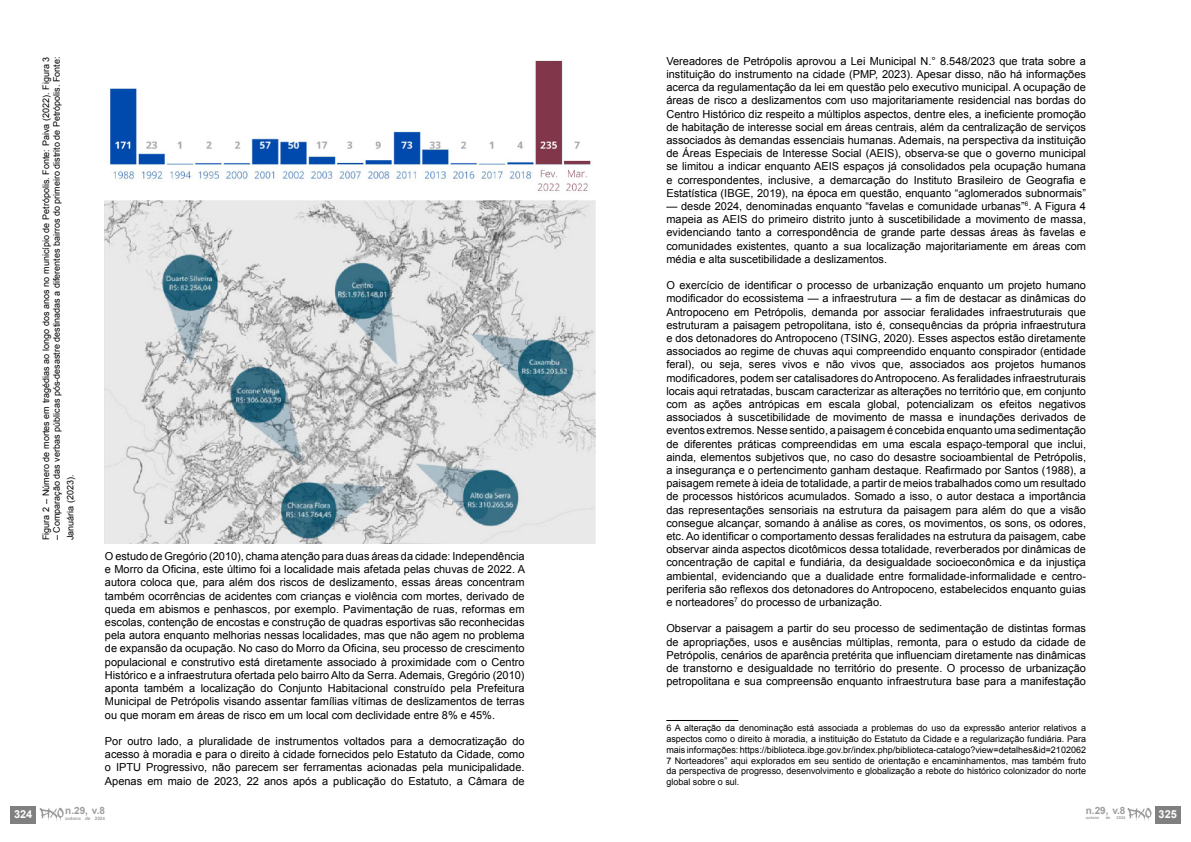
<style>
.page{position:relative;width:1191px;height:842px;background:#fff}
.page>*{position:absolute;margin:0;border:0;box-sizing:border-box;transform-origin:0 0}
.t1{font:11px/13.2px "Arial";color:#000;text-align:justify}
.t2{font:700 11px "Arial";color:#fff}
.t3{font:700 10px "Arial";color:#9d9d9c}
.t4{font:9px/10.8px "Arial";color:#000;text-align:justify}
.t5{font:700 4.6px "Arial";color:#9d9d9c}
.t6{font:700 4px "Arial";color:#9d9d9c}
</style>
<div class="page">
<hr style="left:666px;top:720px;width:72px;height:1px;background:#000">
<img style="left:110px;top:60px;width:481px;height:132px">
<img style="left:105px;top:200px;width:490px;height:343px">
<div style="left:11px;top:806px;width:25px;height:17px;background:#808080"></div>
<svg style="left:40px;top:808px;width:24px;height:13px"></svg>
<div style="left:1155px;top:806px;width:25px;height:17px;background:#808080"></div>
<svg style="left:1127px;top:808px;width:24px;height:13px"></svg>
<p class="t4" style="left:41px;top:540px;width:485px;rotate:-90deg">Figura 2 – Número de mortes em tragédias ao longo dos anos no município de Petrópolis. Fonte: Paiva (2022). Figura 3</p>
<p class="t4" style="left:50px;top:540px;width:485px;line-height:13.5px;rotate:-90deg">– Comparação das verbas públicas pós-desastre destinadas a diferentes bairros do primeiro distrito de Petrópolis. Fonte:<br>Januária (2023).</p>
<p class="t1" style="left:105px;top:550px;width:422px">O estudo de Gregório (2010), chama atenção para duas áreas da cidade: Independência e Morro da Oficina, este último foi a localidade mais afetada pelas chuvas de 2022. A autora coloca que, para além dos riscos de deslizamento, essas áreas concentram também ocorrências de acidentes com crianças e violência com mortes, derivado de queda em abismos e penhascos, por exemplo. Pavimentação de ruas, reformas em escolas, contenção de encostas e construção de quadras esportivas são reconhecidas pela autora enquanto melhorias nessas localidades, mas que não agem no problema de expansão da ocupação. No caso do Morro da Oficina, seu processo de crescimento populacional e construtivo está diretamente associado à proximidade com o Centro Histórico e a infraestrutura ofertada pelo bairro Alto da Serra. Ademais, Gregório (2010) aponta também a localização do Conjunto Habitacional construído pela Prefeitura Municipal de Petrópolis visando assentar famílias vítimas de deslizamentos de terras ou que moram em áreas de risco em um local com declividade entre 8% e 45%.</p>
<p class="t1" style="left:105px;top:734px;width:421px">Por outro lado, a pluralidade de instrumentos voltados para a democratização do acesso à moradia e para o direito à cidade fornecidos pelo Estatuto da Cidade, como o IPTU Progressivo, não parecem ser ferramentas acionadas pela municipalidade.<br>Apenas em maio de 2023, 22 anos após a publicação do Estatuto, a Câmara de</p>
<p class="t2" style="left:14px;top:807px;width:20px">324</p>
<p class="t3" style="left:65px;top:804px;width:41px">n.29, v.8</p>
<p class="t5" style="left:65px;top:815px;width:41px">outono de 2024</p>
<p class="t1" style="left:666px;top:54px;width:421px">Vereadores de Petrópolis aprovou a Lei Municipal N.° 8.548/2023 que trata sobre a instituição do instrumento na cidade (PMP, 2023). Apesar disso, não há informações acerca da regulamentação da lei em questão pelo executivo municipal. A ocupação de áreas de risco a deslizamentos com uso majoritariamente residencial nas bordas do Centro Histórico diz respeito a múltiplos aspectos, dentre eles, a ineficiente promoção de habitação de interesse social em áreas centrais, além da centralização de serviços associados às demandas essenciais humanas. Ademais, na perspectiva da instituição de Áreas Especiais de Interesse Social (AEIS), observa-se que o governo municipal se limitou a indicar enquanto AEIS espaços já consolidados pela ocupação humana e correspondentes, inclusive, a demarcação do Instituto Brasileiro de Geografia e Estatística (IBGE, 2019), na época em questão, enquanto “aglomerados subnormais”</p>
<p class="t1" style="left:666px;top:200px;width:421px">— desde 2024, denominadas enquanto “favelas e comunidade urbanas”<sup>6</sup>. A Figura 4 mapeia as AEIS do primeiro distrito junto à suscetibilidade a movimento de massa, evidenciando tanto a correspondência de grande parte dessas áreas às favelas e comunidades existentes, quanto a sua localização majoritariamente em áreas com média e alta suscetibilidade a deslizamentos.</p>
<p class="t1" style="left:666px;top:279px;width:421px">O exercício de identificar o processo de urbanização enquanto um projeto humano modificador do ecossistema — a infraestrutura — a fim de destacar as dinâmicas do Antropoceno em Petrópolis, demanda por associar feralidades infraestruturais que estruturam a paisagem petropolitana, isto é, consequências da própria infraestrutura e dos detonadores do Antropoceno (TSING, 2020). Esses aspectos estão diretamente associados ao regime de chuvas aqui compreendido enquanto conspirador (entidade feral), ou seja, seres vivos e não vivos que, associados aos projetos humanos modificadores, podem ser catalisadores do Antropoceno. As feralidades infraestruturais locais aqui retratadas, buscam caracterizar as alterações no território que, em conjunto com as ações antrópicas em escala global, potencializam os efeitos negativos associados à suscetibilidade de movimento de massa e inundações derivados de eventos extremos. Nesse sentido, a paisagem é concebida enquanto uma sedimentação de diferentes práticas compreendidas em uma escala espaço-temporal que inclui, ainda, elementos subjetivos que, no caso do desastre socioambiental de Petrópolis, a insegurança e o pertencimento ganham destaque. Reafirmado por Santos (1988), a paisagem remete à ideia de totalidade, a partir de meios trabalhados como um resultado de processos históricos acumulados. Somado a isso, o autor destaca a importância das representações sensoriais na estrutura da paisagem para além do que a visão consegue alcançar, somando à análise as cores, os movimentos, os sons, os odores, etc. Ao identificar o comportamento dessas feralidades na estrutura da paisagem, cabe observar ainda aspectos dicotômicos dessa totalidade, reverberados por dinâmicas de concentração de capital e fundiária, da desigualdade socioeconômica e da injustiça ambiental, evidenciando que a dualidade entre formalidade-informalidade e centro&shy;periferia são reflexos dos detonadores do Antropoceno, estabelecidos enquanto guias e norteadores<sup>7</sup> do processo de urbanização.</p>
<p class="t1" style="left:666px;top:622px;width:421px">Observar a paisagem a partir do seu processo de sedimentação de distintas formas de apropriações, usos e ausências múltiplas, remonta, para o estudo da cidade de Petrópolis, cenários de aparência pretérita que influenciam diretamente nas dinâmicas de transtorno e desigualdade no território do presente. O processo de urbanização petropolitana e sua compreensão enquanto infraestrutura base para a manifestação</p>
<p class="t4" style="left:666px;top:723px;width:421px">6 A alteração da denominação está associada a problemas do uso da expressão anterior relativos a aspectos como o direito à moradia, a instituição do Estatuto da Cidade e a regularização fundiária. Para mais informações: https://biblioteca.ibge.gov.br/index.php/biblioteca-catalogo?view=detalhes&amp;id=2102062<br>7 Norteadores” aqui explorados em seu sentido de orientação e encaminhamentos, mas também fruto da perspectiva de progresso, desenvolvimento e globalização a rebote do histórico colonizador do norte global sobre o sul.</p>
<p class="t3" style="left:1085px;top:804px;width:41px">n.29, v.8</p>
<p class="t6" style="left:1085px;top:815px;width:15px">outono</p>
<p class="t6" style="left:1105px;top:815px;width:6px">de</p>
<p class="t6" style="left:1116px;top:815px;width:10px">2024</p>
<p class="t2" style="left:1158px;top:807px;width:20px">325</p>
</div>
